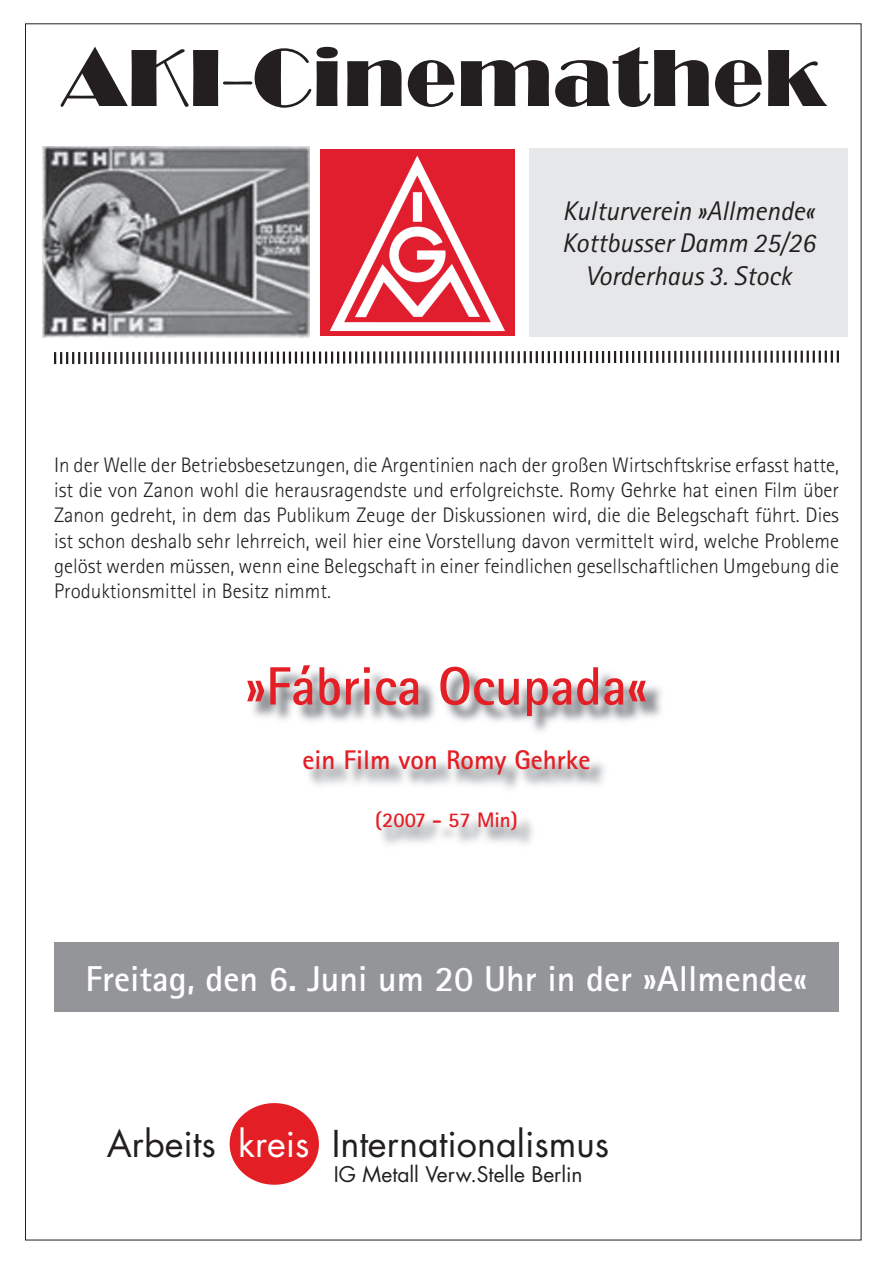
<style>
.page{position:relative;width:893px;height:1263px;background:#fff}
.page>*{position:absolute;margin:0;border:0;box-sizing:border-box;transform-origin:0 0}
.t1{font:84px "Broadway";color:#231f20}
.t2{font:700 54px "Rotis Sans Serif";color:#e31e25}
.t3{font:700 36px "Rotis Sans Serif";color:#fff}
.t4{font:36px "Futura";color:#231f20}
.t5{font:italic 27px/32.4px "Rotis Sans Serif";color:#231f20;text-align:center}
.t6{font:700 27px "Rotis Sans Serif";color:#e31e25}
.t7{font:300 21px/25.2px "Rotis Sans Serif";color:#231f20;text-align:justify}
.t8{font:21px "Futura";color:#231f20}
.t9{font:700 21px "Rotis Sans Serif";color:#e31e25}
.s1{color:#fff}
</style>
<div class="page">
<div style="left:230px;top:1103px;width:89px;height:82px;background:#e31e25;border-radius:50%"></div>
<img style="left:42px;top:147px;width:267px;height:190px">
<div style="left:529px;top:148px;width:319px;height:189px;background:#e6e7e9"></div>
<img style="left:253px;top:671px;width:408px;height:173px">
<div style="left:54px;top:942px;width:785px;height:70px;background:#939598"></div>
<svg style="left:54px;top:351px;width:785px;height:13px"></svg>
<img style="left:321px;top:150px;width:193px;height:185px">
<h1 class="t1" style="left:61px;top:29px;width:765px">AKI-Cinemathek</h1>
<p class="t5" style="left:562px;top:195px;width:254px">Kulturverein »Allmende«<br>Kottbusser Damm 25/26<br>Vorderhaus 3. Stock</p>
<p class="t7" style="left:54px;top:452px;width:787px">In der Welle der Betriebsbesetzungen, die Argentinien nach der großen Wirtschftskrise erfasst hatte, ist die von Zanon wohl die herausragendste und erfolgreichste. Romy Gehrke hat einen Film über Zanon gedreht, in dem das Publikum Zeuge der Diskussionen wird, die die Belegschaft führt. Dies ist schon deshalb sehr lehrreich, weil hier eine Vorstellung davon vermittelt wird, welche Probleme gelöst werden müssen, wenn eine Belegschaft in einer feindlichen gesellschaftlichen Umgebung die Produktionsmittel in Besitz nimmt.</p>
<h2 class="t2" style="left:245px;top:652px;width:405px">»Fábrica Ocupada«</h2>
<p class="t6" style="left:303px;top:743px;width:289px">ein Film von Romy Gehrke</p>
<p class="t9" style="left:375px;top:806px;width:144px">(2007 - 57 Min)</p>
<h3 class="t3" style="left:86px;top:956px;width:723px">Freitag, den 6. Juni um 20 Uhr in der »Allmende«</h3>
<h3 class="t4" style="left:107px;top:1118px;width:504px">Arbeits <span class="s1">kreis</span> Internationalismus</h3>
<p class="t8" style="left:334px;top:1160px;width:250px">IG Metall Verw.Stelle Berlin</p>
</div>
